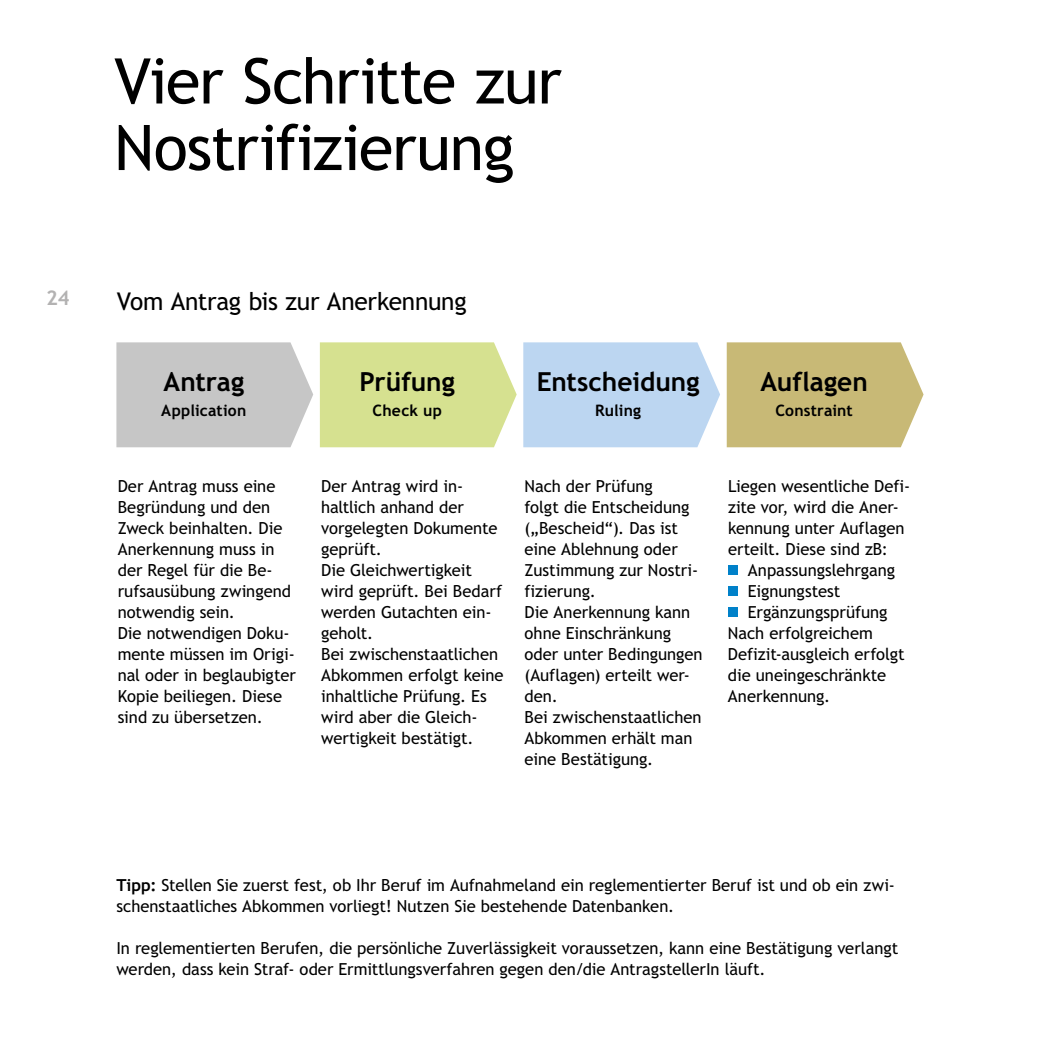
<style>
.page{position:relative;width:1042px;height:1042px;background:#fff}
.page>*{position:absolute;margin:0;border:0;box-sizing:border-box;transform-origin:0 0}
.t1{font:63px/66.5px "Trebuchet SBG2";letter-spacing:-.02em;color:#000}
.t2{font:700 26.25px "Trebuchet SBG2";color:#000}
.t3{font:24.5px "Trebuchet SBG2";letter-spacing:-.01em;color:#000}
.t4{font:700 20.12px "Trebuchet SBG2";color:#b3b2b2}
.t5{font:16.62px/21px "Trebuchet SBG2";color:#000}
.t6{font:700 15.75px "Trebuchet SBG2";letter-spacing:.01em;color:#000}
.s1{font-weight:700}
</style>
<div class="page">
<svg style="left:116px;top:342px;width:197px;height:105px;background:#c9c9c9"></svg>
<div style="left:320px;top:342px;width:197px;height:105px;background:#d6e190"></div>
<svg style="left:523px;top:342px;width:197px;height:105px;background:#c0d8f1"></svg>
<div style="left:727px;top:342px;width:196px;height:105px;background:#c8b976"></div>
<div style="left:728px;top:564px;width:10px;height:10px;background:#0081c9"></div>
<div style="left:728px;top:585px;width:10px;height:10px;background:#0081c9"></div>
<div style="left:728px;top:606px;width:10px;height:10px;background:#0081c9"></div>
<p class="t4" style="left:46px;top:285px;width:25px">24</p>
<h1 class="t1" style="left:114px;top:49px;width:449px">Vier Schritte zur<br>Nostrifizierung</h1>
<h3 class="t3" style="left:117px;top:286px;width:351px">Vom Antrag bis zur Anerkennung</h3>
<h2 class="t2" style="left:163px;top:366px;width:82px">Antrag</h2>
<p class="t6" style="left:161px;top:400px;width:87px">Application</p>
<h2 class="t2" style="left:359px;top:366px;width:97px">Prüfung</h2>
<p class="t6" style="left:373px;top:400px;width:71px">Check up</p>
<h2 class="t2" style="left:537px;top:366px;width:164px">Entscheidung</h2>
<p class="t6" style="left:595px;top:400px;width:48px">Ruling</p>
<h2 class="t2" style="left:760px;top:366px;width:109px">Auflagen</h2>
<p class="t6" style="left:775px;top:400px;width:79px">Constraint</p>
<p class="t5" style="left:118px;top:476px;width:180px">Der Antrag muss eine<br>Begründung und den<br>Zweck beinhalten. Die<br>Anerkennung muss in der Regel für die Be&shy;rufsausübung zwingend notwendig sein.<br>Die notwendigen Doku&shy;mente müssen im Origi&shy;nal oder in beglaubigter<br>Kopie beiliegen. Diese sind zu übersetzen.</p>
<p class="t5" style="left:321px;top:476px;width:184px">Der Antrag wird in&shy;haltlich anhand der vorgelegten Dokumente geprüft.<br>Die Gleichwertigkeit wird geprüft. Bei Bedarf werden Gutachten ein&shy;geholt.<br>Bei zwischenstaatlichen<br>Abkommen erfolgt keine inhaltliche Prüfung. Es wird aber die Gleich&shy;wertigkeit bestätigt.</p>
<p class="t5" style="left:524px;top:476px;width:180px">Nach der Prüfung<br>folgt die Entscheidung („Bescheid“). Das ist eine Ablehnung oder<br>Zustimmung zur Nostri&shy;fizierung.<br>Die Anerkennung kann ohne Einschränkung oder unter Bedingungen (Auflagen) erteilt wer&shy;den.<br>Bei zwischenstaatlichen<br>Abkommen erhält man eine Bestätigung.</p>
<p class="t5" style="left:728px;top:476px;width:184px">Liegen wesentliche Defi&shy;zite vor, wird die Aner&shy;kennung unter Auflagen erteilt. Diese sind zB:</p>
<p class="t5" style="left:748px;top:560px;width:149px">Anpassungslehrgang</p>
<p class="t5" style="left:748px;top:581px;width:94px">Eignungstest</p>
<p class="t5" style="left:748px;top:602px;width:141px">Ergänzungsprüfung</p>
<p class="t5" style="left:728px;top:623px;width:146px">Nach erfolgreichem</p>
<p class="t5" style="left:728px;top:644px;width:178px">Defizit-ausgleich erfolgt</p>
<p class="t5" style="left:728px;top:665px;width:160px">die uneingeschränkte</p>
<p class="t5" style="left:728px;top:686px;width:104px">Anerkennung.</p>
<p class="t5" style="left:116px;top:875px;width:780px"><span class="s1">Tipp:</span> Stellen Sie zuerst fest, ob Ihr Beruf im Aufnahmeland ein reglementierter Beruf ist und ob ein zwi&shy;schenstaatliches Abkommen vorliegt! Nutzen Sie bestehende Datenbanken.</p>
<p class="t5" style="left:116px;top:938px;width:783px">In reglementierten Berufen, die persönliche Zuverlässigkeit voraussetzen, kann eine Bestätigung verlangt werden, dass kein Straf- oder Ermittlungsverfahren gegen den/die AntragstellerIn läuft.</p>
</div>
